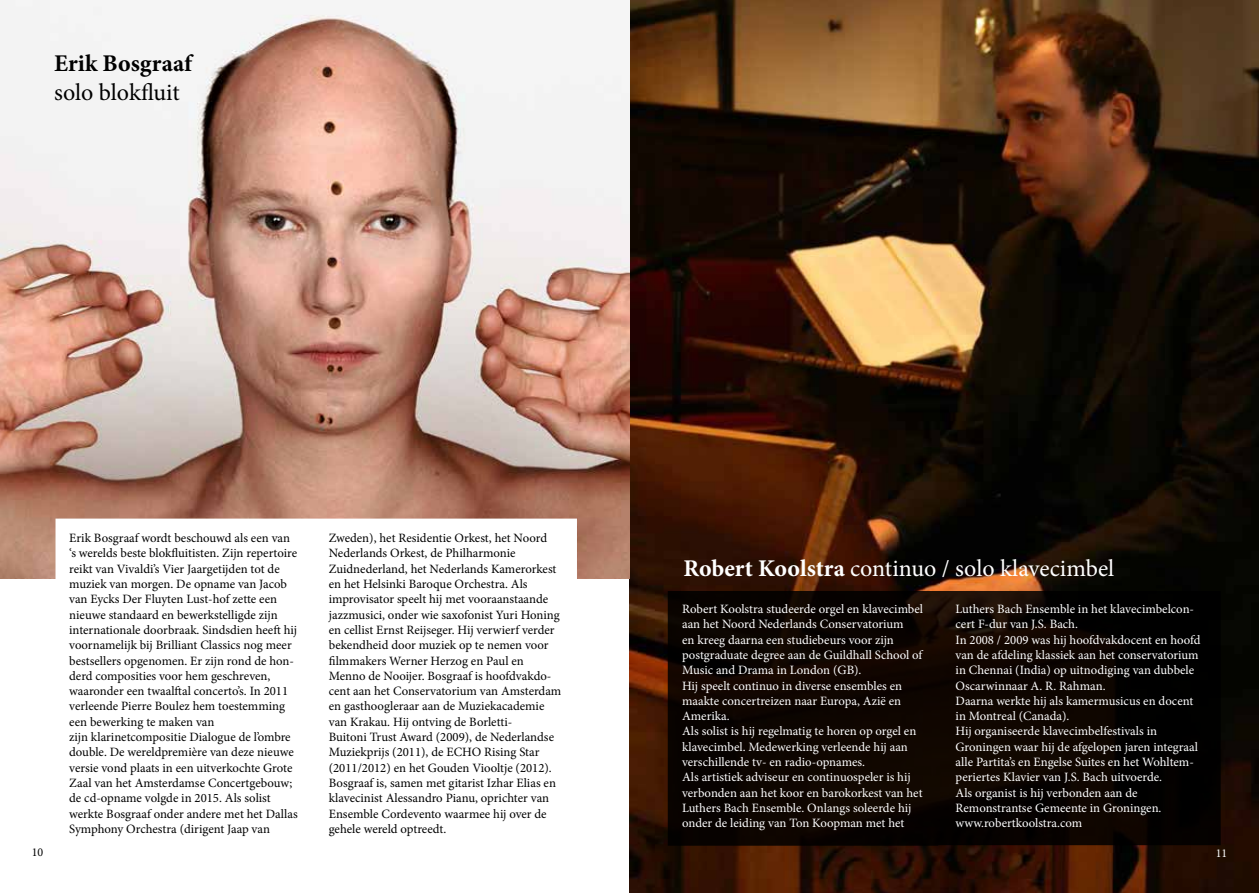
<style>
.page{position:relative;width:1259px;height:893px;background:#fff}
.page>*{position:absolute;margin:0;border:0;box-sizing:border-box;transform-origin:0 0}
.t1{font:24px "Minion Pro";color:#fff}
.t2{font:24px "Minion Pro";color:#000}
.t3{font:700 24px "Minion Pro";letter-spacing:.005em;color:#000}
.t4{font:12.75px/15.3px "Minion Pro";color:#000}
.t5{font:12.75px/15.3px "Minion Pro";color:#fff}
.t6{font:12px "Minion Pro";color:#000}
.t7{font:12px "Minion Pro";color:#fff}
.s1{font-weight:700}
</style>
<div class="page">
<img style="left:629px;top:0;width:630px;height:893px">
<img style="left:0;top:0;width:629px;height:578px">
<svg style="left:56px;top:519px;width:521px;height:59px"></svg>
<svg style="left:668px;top:591px;width:552px;height:255px;background:#0a0400"></svg>
<h1 class="t3" style="left:54px;top:47px;width:139px">Erik Bosgraaf</h1>
<h1 class="t2" style="left:54px;top:77px;width:127px">solo blokfluit</h1>
<p class="t4" style="left:69px;top:530px;width:230px">Erik Bosgraaf wordt beschouwd als een van ‘s werelds beste blokfluitisten. Zijn repertoire reikt van Vivaldi’s Vier Jaargetijden tot de muziek van morgen. De opname van Jacob van Eycks Der Fluyten Lust-hof zette een nieuwe standaard en bewerkstelligde zijn internationale doorbraak. Sindsdien heeft hij voornamelijk bij Brilliant Classics nog meer bestsellers opgenomen. Er zijn rond de hon&shy;derd composities voor hem geschreven, waaronder een twaalftal concerto’s. In 2011 verleende Pierre Boulez hem toestemming een bewerking te maken van<br>zijn klarinetcompositie Dialogue de l’ombre double. De wereldpremière van deze nieuwe versie vond plaats in een uitverkochte Grote Zaal van het Amsterdamse Concertgebouw; de cd-opname volgde in 2015. Als solist werkte Bosgraaf onder andere met het Dallas Symphony Orchestra (dirigent Jaap van</p>
<p class="t4" style="left:329px;top:530px;width:234px">Zweden), het Residentie Orkest, het Noord Nederlands Orkest, de Philharmonie Zuidnederland, het Nederlands Kamerorkest en het Helsinki Baroque Orchestra. Als improvisator speelt hij met vooraanstaande jazzmusici, onder wie saxofonist Yuri Honing en cellist Ernst Reijseger. Hij verwierf verder bekendheid door muziek op te nemen voor filmmakers Werner Herzog en Paul en Menno de Nooijer. Bosgraaf is hoofdvakdo&shy;cent aan het Conservatorium van Amsterdam en gasthoogleraar aan de Muziekacademie van Krakau. Hij ontving de Borletti-<br>Buitoni Trust Award (2009), de Nederlandse Muziekprijs (2011), de ECHO Rising Star (2011/2012) en het Gouden Viooltje (2012).<br>Bosgraaf is, samen met gitarist Izhar Elias en klavecinist Alessandro Pianu, oprichter van Ensemble Cordevento waarmee hij over de gehele wereld optreedt.</p>
<h1 class="t1" style="left:683px;top:552px;width:432px"><span class="s1">Robert Koolstra</span> continuo / solo klavecimbel</h1>
<p class="t5" style="left:682px;top:601px;width:242px">Robert Koolstra studeerde orgel en klavecimbel aan het Noord Nederlands Conservatorium<br>en kreeg daarna een studiebeurs voor zijn postgraduate degree aan de Guildhall School of Music and Drama in London (GB).<br>Hij speelt continuo in diverse ensembles en maakte concertreizen naar Europa, Azië en Amerika.<br>Als solist is hij regelmatig te horen op orgel en klavecimbel. Medewerking verleende hij aan verschillende tv- en radio-opnames.<br>Als artistiek adviseur en continuospeler is hij verbonden aan het koor en barokorkest van het Luthers Bach Ensemble. Onlangs soleerde hij onder de leiding van Ton Koopman met het</p>
<p class="t5" style="left:955px;top:601px;width:246px">Luthers Bach Ensemble in het klavecimbelcon&shy;cert F-dur van J.S. Bach.<br>In 2008 / 2009 was hij hoofdvakdocent en hoofd van de afdeling klassiek aan het conservatorium in Chennai (India) op uitnodiging van dubbele Oscarwinnaar A. R. Rahman.<br>Daarna werkte hij als kamermusicus en docent in Montreal (Canada).<br>Hij organiseerde klavecimbelfestivals in Groningen waar hij de afgelopen jaren integraal alle Partita’s en Engelse Suites en het Wohltem&shy;periertes Klavier van J.S. Bach uitvoerde.<br>Als organist is hij verbonden aan de Remonstrantse Gemeente in Groningen. www.robertkoolstra.com</p>
<p class="t6" style="left:32px;top:844px;width:13px">10</p>
<p class="t7" style="left:1215px;top:845px;width:13px">11</p>
</div>
